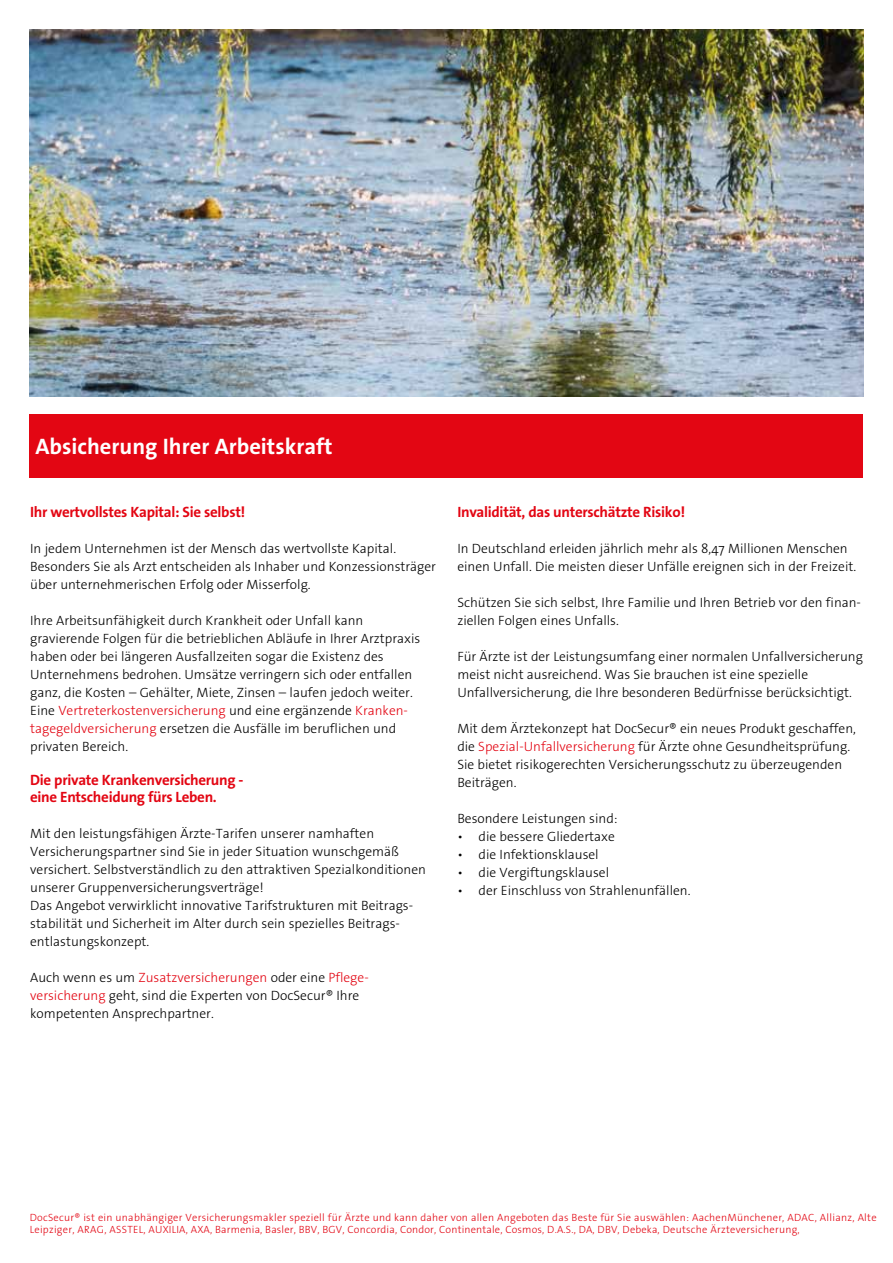
<style>
.page{position:relative;width:893px;height:1263px;background:#fff}
.page>*{position:absolute;margin:0;border:0;box-sizing:border-box;transform-origin:0 0}
.t1{font:700 22.5px "The Sans Os F";color:#fff}
.t2{font:700 15px/16.5px "The Sans Os F";letter-spacing:-.02em;color:#e30613}
.t3{font:300 13.5px/18px "The Sans Os F";color:#000}
.t4{font:300 10.5px/12.6px "The Sans Os F";letter-spacing:.025em;color:#e30613}
.s1{color:#e30613}
</style>
<div class="page">
<div style="left:30px;top:414px;width:833px;height:64px;background:#e30613"></div>
<img style="left:30px;top:30px;width:833px;height:366px">
<h1 class="t1" style="left:36px;top:432px;width:299px">Absicherung Ihrer Arbeitskraft</h1>
<p class="t2" style="left:30px;top:504px;width:217px">Ihr wertvollstes Kapital: Sie selbst!</p>
<p class="t3" style="left:30px;top:539px;width:407px">In jedem Unternehmen ist der Mensch das wertvollste Kapital.<br>Besonders Sie als Arzt entscheiden als Inhaber und Konzessionsträger über unternehmerischen Erfolg oder Misserfolg.</p>
<p class="t3" style="left:30px;top:611px;width:392px">Ihre Arbeitsunfähigkeit durch Krankheit oder Unfall kann gravierende Folgen für die betrieblichen Abläufe in Ihrer Arztpraxis haben oder bei längeren Ausfallzeiten sogar die Existenz des Unternehmens bedrohen. Umsätze verringern sich oder entfallen ganz, die Kosten – Gehälter, Miete, Zinsen – laufen jedoch weiter.<br>Eine <span class="s1">Vertreterkostenversicherung</span> und eine ergänzende <span class="s1">Kranken&shy;tagegeldversicherung</span> ersetzen die Ausfälle im beruflichen und privaten Bereich.</p>
<p class="t2" style="left:30px;top:772px;width:215px">Die private Krankenversicherung - eine Entscheidung fürs Leben.</p>
<p class="t3" style="left:30px;top:824px;width:397px">Mit den leistungsfähigen Ärzte-Tarifen unserer namhaften Versicherungspartner sind Sie in jeder Situation wunschgemäß versichert. Selbstverständlich zu den attraktiven Spezialkonditionen unserer Gruppenversicherungsverträge!<br>Das Angebot verwirklicht innovative Tarifstrukturen mit Beitrags&shy;stabilität und Sicherheit im Alter durch sein spezielles Beitrags&shy;entlastungskonzept.</p>
<p class="t3" style="left:30px;top:968px;width:339px">Auch wenn es um <span class="s1">Zusatzversicherungen</span> oder eine <span class="s1">Pflege&shy;versicherung</span> geht, sind die Experten von DocSecur® Ihre kompetenten Ansprechpartner.</p>
<p class="t2" style="left:457px;top:504px;width:229px">Invalidität, das unterschätzte Risiko!</p>
<p class="t3" style="left:457px;top:539px;width:400px">In Deutschland erleiden jährlich mehr als 8,47 Millionen Menschen einen Unfall. Die meisten dieser Unfälle ereignen sich in der Freizeit.</p>
<p class="t3" style="left:457px;top:593px;width:405px">Schützen Sie sich selbst, Ihre Familie und Ihren Betrieb vor den finan&shy;ziellen Folgen eines Unfalls.</p>
<p class="t3" style="left:457px;top:647px;width:407px">Für Ärzte ist der Leistungsumfang einer normalen Unfallversicherung meist nicht ausreichend. Was Sie brauchen ist eine spezielle<br>Unfallversicherung, die Ihre besonderen Bedürfnisse berücksichtigt.</p>
<p class="t3" style="left:457px;top:719px;width:400px">Mit dem Ärztekonzept hat DocSecur® ein neues Produkt geschaffen, die <span class="s1">Spezial-Unfallversicherung</span> für Ärzte ohne Gesundheitsprüfung.<br>Sie bietet risikogerechten Versicherungsschutz zu überzeugenden Beiträgen.</p>
<p class="t3" style="left:457px;top:809px;width:162px">Besondere Leistungen sind:</p>
<p class="t3" style="left:457px;top:827px;width:159px">• die bessere Gliedertaxe</p>
<p class="t3" style="left:457px;top:845px;width:143px">• die Infektionsklausel</p>
<p class="t3" style="left:457px;top:863px;width:153px">• die Vergiftungsklausel</p>
<p class="t3" style="left:457px;top:881px;width:235px">• der Einschluss von Strahlenunfällen.</p>
<p class="t4" style="left:30px;top:1211px;width:848px">DocSecur® ist ein unabhängiger Versicherungsmakler speziell für Ärzte und kann daher von allen Angeboten das Beste für Sie auswählen: AachenMünchener, ADAC, Allianz, Alte<br>Leipziger, ARAG, ASSTEL, AUXILIA, AXA, Barmenia, Basler, BBV, BGV, Concordia, Condor, Continentale, Cosmos, D.A.S., DA, DBV, Debeka, Deutsche Ärzteversicherung,</p>
</div>
